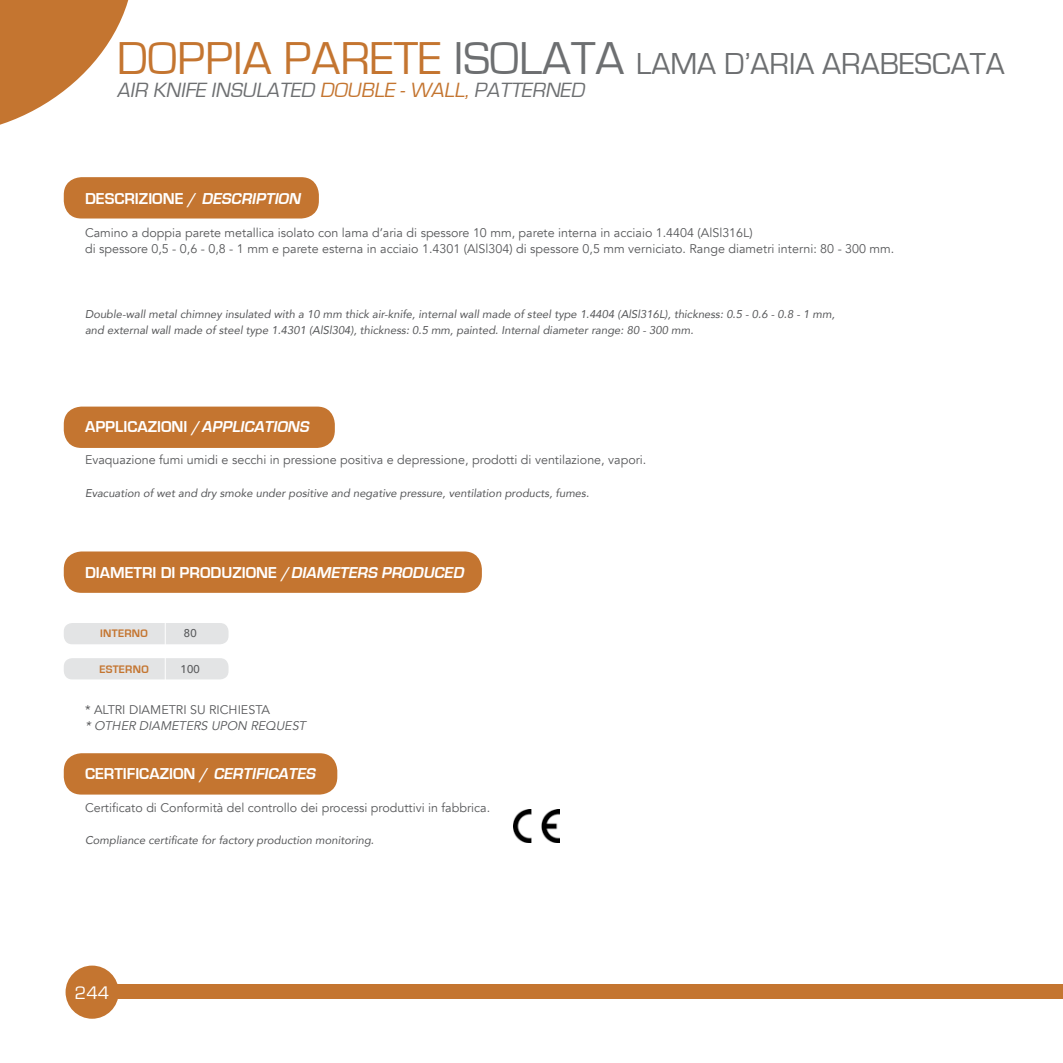
<style>
.page{position:relative;width:1063px;height:1063px;background:#fff}
.page>*{position:absolute;margin:0;border:0;box-sizing:border-box;transform-origin:0 0}
.t1{font:31.25px "Eurostile";color:#6d6f71}
.t2{font:italic 21.25px "Eurostile";color:#6d6f71}
.t3{font:18.75px "Eurostile";color:#fff}
.t4{font:700 16.25px "Eurostile";color:#fff}
.t5{font:12.5px/16.2px "Avenir";color:#565759}
.t6{font:italic 12.5px "Avenir";color:#565759}
.t7{font:italic 11.25px/16.2px "Avenir";color:#565759}
.t8{font:700 11.25px "Eurostile";letter-spacing:.025em;color:#c47530}
.t9{font:500 11.25px "Avenir";color:#58595b}
.s1{font-size:47.5px;color:#c47530}
.s2{font-size:47.5px}
.s3{color:#c47530}
.s4{font-style:italic}
</style>
<div class="page">
<div style="left:106px;top:985px;width:957px;height:14px;background:#c47530"></div>
<div style="left:66px;top:966px;width:53px;height:53px;background:#c47530;border-radius:50%"></div>
<svg style="left:0;top:0;width:129px;height:125px"></svg>
<div style="left:64px;top:177px;width:255px;height:42px;background:#c47530;border-radius:18px"></div>
<div style="left:64px;top:551px;width:418px;height:42px;background:#c47530;border-radius:18px"></div>
<div style="left:64px;top:753px;width:273px;height:42px;background:#c47530;border-radius:18px"></div>
<div style="left:64px;top:407px;width:271px;height:41px;background:#c47530;border-radius:18px"></div>
<div style="left:64px;top:623px;width:165px;height:21px;background:#e3e4e5;border-radius:8px"></div>
<div style="left:64px;top:658px;width:165px;height:21px;background:#e3e4e5;border-radius:8px"></div>
<hr style="left:165px;top:617px;width:1px;height:77px;background:#fff">
<img style="left:513px;top:810px;width:46px;height:32px">
<h1 class="t1" style="left:117px;top:47px;width:889px"><span class="s1">DOPPIA PARETE</span> <span class="s2">ISOLATA</span> LAMA D’ARIA ARABESCATA</h1>
<h2 class="t2" style="left:117px;top:78px;width:473px">AIR KNIFE INSULATED <span class="s3">DOUBLE -WALL,</span> PATTERNED</h2>
<h3 class="t4" style="left:85px;top:190px;width:220px">DESCRIZIONE / <span class="s4">DESCRIPTION</span></h3>
<p class="t5" style="left:85px;top:225px;width:811px">Camino a doppia parete metallica isolato con lama d’aria di spessore 10 mm, parete interna in acciaio 1.4404 (AlSl316L)<br>di spessore 0,5 - 0,6 - 0,8 - 1 mm e parete esterna in acciaio 1.4301 (AlSl304) di spessore 0,5 mm verniciato. Range diametri interni: 80 - 300 mm.</p>
<p class="t7" style="left:85px;top:306px;width:751px">Double-wall metal chimney insulated with a 10 mm thick air-knife, internal wall made of steel type 1.4404 (AlSl316L), thickness: 0.5 - 0.6 - 0.8 - 1 mm, and external wall made of steel type 1.4301 (AlSl304), thickness: 0.5 mm, painted. Internal diameter range: 80 - 300 mm.</p>
<h3 class="t4" style="left:85px;top:418px;width:229px">APPLICAZIONI /<span class="s4">APPLICATIONS</span></h3>
<p class="t5" style="left:85px;top:452px;width:563px">Evaquazione fumi umidi e secchi in pressione positiva e depressione, prodotti di ventilazione, vapori.</p>
<p class="t7" style="left:85px;top:485px;width:506px">Evacuation of wet and dry smoke under positive and negative pressure, ventilation products, fumes.</p>
<h3 class="t4" style="left:85px;top:564px;width:383px">DIAMETRI DI PRODUZIONE /<span class="s4">DIAMETERS PRODUCED</span></h3>
<p class="t8" style="left:100px;top:627px;width:49px">INTERNO</p>
<p class="t9" style="left:184px;top:624px;width:14px">80</p>
<p class="t8" style="left:99px;top:663px;width:51px">ESTERNO</p>
<p class="t9" style="left:181px;top:659px;width:21px">100</p>
<p class="t5" style="left:85px;top:702px;width:187px">* ALTRI DIAMETRI SU RICHIESTA</p>
<p class="t6" style="left:85px;top:719px;width:225px">* OTHER DIAMETERS UPON REQUEST</p>
<h3 class="t4" style="left:85px;top:765px;width:235px">CERTIFICAZION / <span class="s4">CERTIFICATES</span></h3>
<p class="t5" style="left:85px;top:799px;width:407px">Certificato di Conformità del controllo dei processi produttivi in fabbrica.</p>
<p class="t7" style="left:85px;top:832px;width:290px">Compliance certificate for factory production monitoring.</p>
<h3 class="t3" style="left:75px;top:982px;width:36px">244</h3>
</div>
